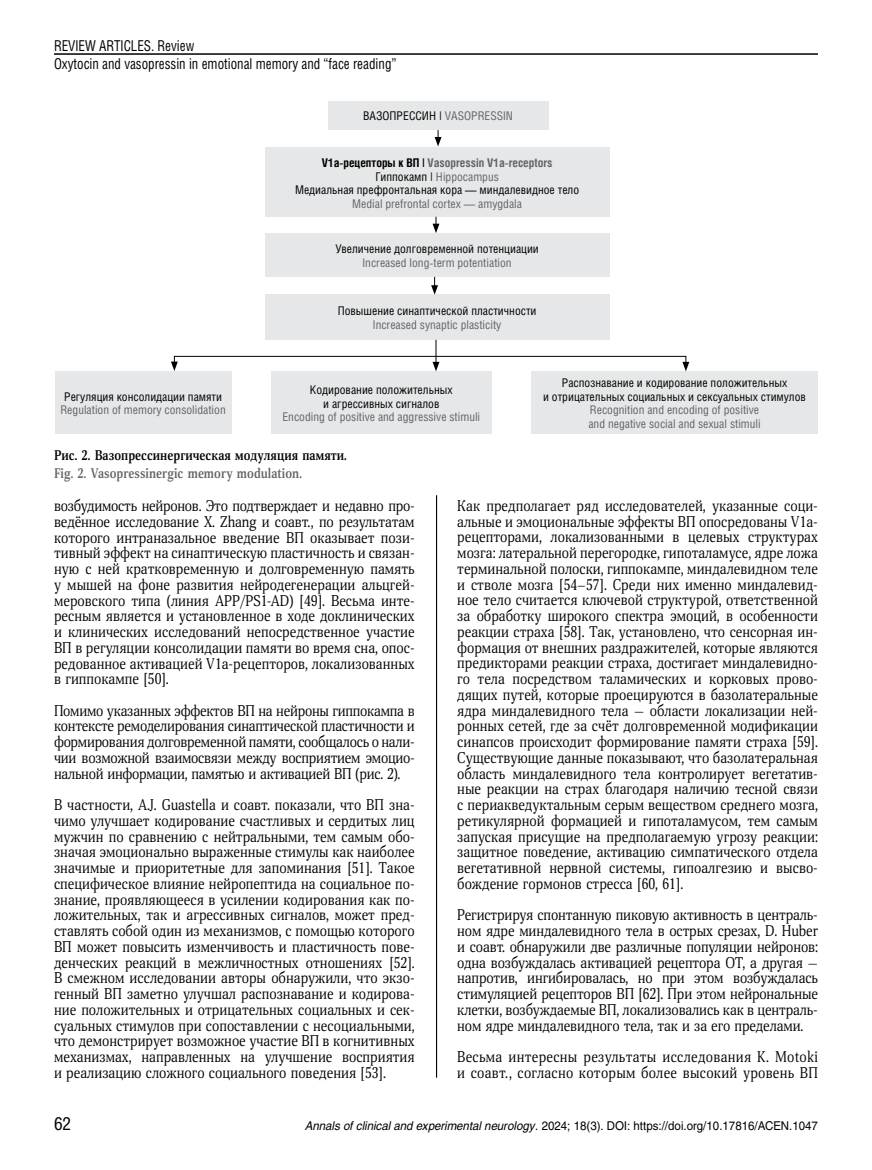
<style>
.page{position:relative;width:872px;height:1170px;background:#fff}
.page>*{position:absolute;margin:0;border:0;box-sizing:border-box;transform-origin:0 0}
.t1{font:18px "Helios Cond C";color:#000}
.t2{font:15px/15.8px "Scientia";color:#000;text-align:justify;scale:.9 1}
.t3{font:15px/15.8px "Scientia";letter-spacing:.02em;color:#000;scale:.9 1}
.t4{font:15px/18px "Helios Cond C";color:#000;scale:.9 1}
.t5{font:700 13.5px "Scientia";color:#000;scale:.9 1}
.t6{font:700 13.5px "Scientia";color:#636466;scale:.9 1}
.t7{font:12px/13.5px "Helios Cond C";color:#000;text-align:center}
.t8{font:12px/13.5px "Helios Cond C";color:#636466}
.t9{font:12px "Helios C";color:#000;scale:.95 1}
.s1{color:#636466}
.s2{font-weight:700}
.s3{font-weight:700;color:#636466}
.s4{font-style:italic}
</style>
<div class="page">
<hr style="left:54px;top:53px;width:764px;height:2px;background:#000">
<hr style="left:436px;top:495px;width:1px;height:582px;background:#000">
<div style="left:328px;top:102px;width:220px;height:28px;background:#e6e7e8"></div>
<div style="left:265px;top:148px;width:344px;height:69px;background:#e6e7e8"></div>
<div style="left:265px;top:233px;width:344px;height:44px;background:#e6e7e8"></div>
<div style="left:265px;top:295px;width:344px;height:45px;background:#e6e7e8"></div>
<div style="left:55px;top:371px;width:176px;height:63px;background:#e6e7e8"></div>
<div style="left:271px;top:371px;width:220px;height:63px;background:#e6e7e8"></div>
<div style="left:531px;top:371px;width:287px;height:63px;background:#e6e7e8"></div>
<svg style="left:434px;top:130px;width:7px;height:16px"></svg>
<svg style="left:432px;top:217px;width:7px;height:16px"></svg>
<svg style="left:431px;top:277px;width:7px;height:18px"></svg>
<div style="left:174px;top:356px;width:512px;height:8px;border:1px solid #000"></div>
<svg style="left:171px;top:361px;width:7px;height:10px"></svg>
<svg style="left:682px;top:362px;width:7px;height:9px"></svg>
<svg style="left:432px;top:340px;width:7px;height:31px"></svg>
<p class="t4" style="left:54px;top:36px;width:382px">REVIEW ARTICLES. Review<br>Oxytocin and vasopressin in emotional memory and “face reading”</p>
<p class="t7" style="left:64px;top:389px;width:160px">Регуляция консолидации памяти</p>
<p class="t8" style="left:60px;top:403px;width:167px">Regulation of memory consolidation</p>
<p class="t7" style="left:363px;top:109px;width:151px">ВАЗОПРЕССИН | <span class="s1">VASOPRESSIN</span></p>
<p class="t7" style="left:295px;top:156px;width:286px"><span class="s2">V1a-рецепторы к ВП |</span> <span class="s3">Vasopressin V1a-receptors<br></span>Гиппокамп | <span class="s1">Hippocampus<br></span>Медиальная префронтальная кора — миндалевидное тело</p>
<p class="t8" style="left:352px;top:196px;width:171px">Medial prefrontal cortex — amygdala</p>
<p class="t7" style="left:335px;top:242px;width:205px">Увеличение долговременной потенциации</p>
<p class="t8" style="left:362px;top:255px;width:151px">Increased long-term potentiation</p>
<p class="t7" style="left:338px;top:304px;width:200px">Повышение синаптической пластичности</p>
<p class="t8" style="left:373px;top:317px;width:130px">Increased synaptic plasticity</p>
<p class="t7" style="left:310px;top:383px;width:144px">Кодирование положительных и агрессивных сигналов</p>
<p class="t8" style="left:282px;top:410px;width:199px">Encoding of positive and aggressive stimuli</p>
<p class="t7" style="left:543px;top:376px;width:264px">Распознавание и кодирование положительных<br>и отрицательных социальных и сексуальных стимулов</p>
<p class="t8" style="left:588px;top:403px;width:174px">Recognition and encoding of positive and negative social and sexual stimuli</p>
<p class="t5" style="left:54px;top:446px;width:327px">Рис. 2. Вазопрессинергическая модуляция памяти.</p>
<p class="t6" style="left:54px;top:464px;width:277px">Fig. 2. Vasopressinergic memory modulation.</p>
<p class="t2" style="left:54px;top:498px;width:402px">возбудимость нейронов. Это подтверждает и недавно про&shy;ведённое исследование X. Zhang и соавт., по результатам которого интраназальное введение ВП оказывает пози&shy;тивный эффект на синаптическую пластичность и связан&shy;ную с ней кратковременную и долговременную память у мышей на фоне развития нейродегенерации альцгей&shy;меровского типа (линия APP/PS1-AD) [49]. Весьма инте&shy;ресным является и установленное в ходе доклинических и клинических исследований непосредственное участие ВП в регуляции консолидации памяти во время сна, опос&shy;редованное активацией V1a-рецепторов, локализованных в гиппокампе [50].</p>
<p class="t2" style="left:54px;top:703px;width:402px">Помимо указанных эффектов ВП на нейроны гиппокампа в контексте ремоделирования синаптической пластичности и формирования долговременной памяти, сообщалось о нали&shy;чии возможной взаимосвязи между восприятием эмоцио&shy;нальной информации, памятью и активацией ВП (рис. 2).</p>
<p class="t2" style="left:54px;top:797px;width:402px">В частности, A.J. Guastella и соавт. показали, что ВП зна&shy;чимо улучшает кодирование счастливых и сердитых лиц мужчин по сравнению с нейтральными, тем самым обо&shy;значая эмоционально выраженные стимулы как наиболее значимые и приоритетные для запоминания [51]. Такое специфическое влияние нейропептида на социальное по&shy;знание, проявляющееся в усилении кодирования как по&shy;ложительных, так и агрессивных сигналов, может пред&shy;ставлять собой один из механизмов, с помощью которого ВП может повысить изменчивость и пластичность пове&shy;денческих реакций в межличностных отношениях [52].<br>В смежном исследовании авторы обнаружили, что экзо&shy;генный ВП заметно улучшал распознавание и кодирова&shy;ние положительных и отрицательных социальных и сек&shy;суальных стимулов при сопоставлении с несоциальными, что демонстрирует возможное участие ВП в когнитивных механизмах, направленных на улучшение восприятия и реализацию сложного социального поведения [53].</p>
<p class="t2" style="left:457px;top:498px;width:402px">Как предполагает ряд исследователей, указанные соци&shy;альные и эмоциональные эффекты ВП опосредованы V1a&shy;рецепторами, локализованными в целевых структурах мозга: латеральной перегородке, гипоталамусе, ядре ложа терминальной полоски, гиппокампе, миндалевидном теле и стволе мозга [54–57]. Среди них именно миндалевид&shy;ное тело считается ключевой структурой, ответственной за обработку широкого спектра эмоций, в особенности реакции страха [58]. Так, установлено, что сенсорная ин&shy;формация от внешних раздражителей, которые являются предикторами реакции страха, достигает миндалевидно&shy;го тела посредством таламических и корковых прово&shy;дящих путей, которые проецируются в базолатеральные ядра миндалевидного тела — области локализации ней&shy;ронных сетей, где за счёт долговременной модификации синапсов происходит формирование памяти страха [59].<br>Существующие данные показывают, что базолатеральная область миндалевидного тела контролирует вегетатив&shy;ные реакции на страх благодаря наличию тесной связи с периакведуктальным серым веществом среднего мозга, ретикулярной формацией и гипоталамусом, тем самым запуская присущие на предполагаемую угрозу реакции: защитное поведение, активацию симпатического отдела вегетативной нервной системы, гипоалгезию и высво&shy;бождение гормонов стресса [60, 61].</p>
<p class="t2" style="left:457px;top:907px;width:402px">Регистрируя спонтанную пиковую активность в централь&shy;ном ядре миндалевидного тела в острых срезах, D. Huber и соавт. обнаружили две различные популяции нейронов: одна возбуждалась активацией рецептора ОТ, а другая — напротив, ингибировалась, но при этом возбуждалась стимуляцией рецепторов ВП [62]. При этом нейрональные клетки, возбуждаемые ВП, локализовались как в централь&shy;ном ядре миндалевидного тела, так и за его пределами.</p>
<p class="t3" style="left:457px;top:1049px;width:402px">Весьма интересны результаты исследования K. Motoki и соавт., согласно которым более высокий уровень ВП</p>
<p class="t1" style="left:54px;top:1112px;width:19px">62</p>
<p class="t9" style="left:305px;top:1118px;width:541px"><span class="s4">Annals of clinical and experimental neurology.</span> 2024; 18(3). DOI: https://doi.org/10.17816/ACEN.1047</p>
</div>
